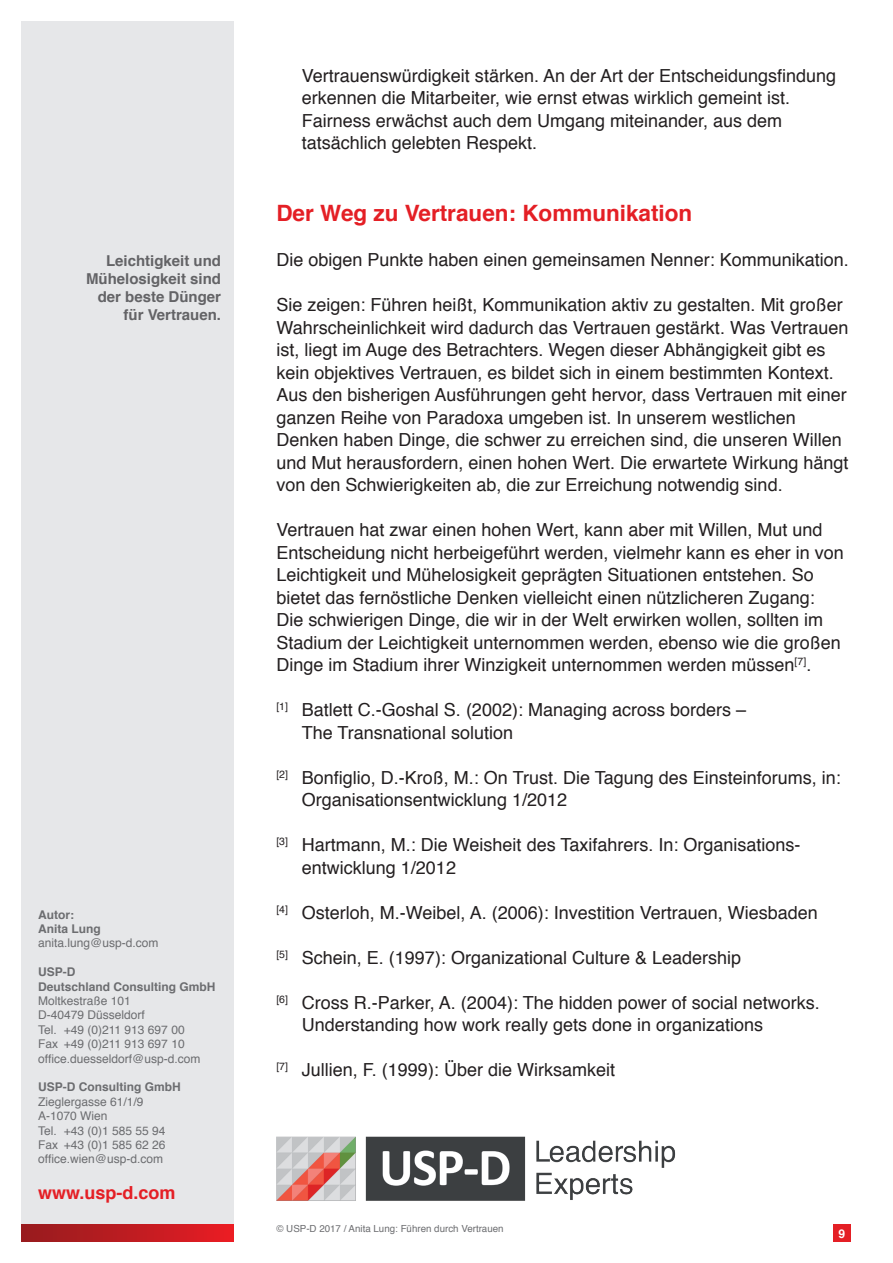
<style>
.page{position:relative;width:893px;height:1263px;background:#fff}
.page>*{position:absolute;margin:0;border:0;box-sizing:border-box;transform-origin:0 0}
.t1{font:700 22.5px "Helvetica";color:#e41f25}
.t2{font:18px/22.5px "Helvetica";color:#231f20}
.t3{font:700 18px "Helvetica";color:#e41f25}
.t4{font:700 15px/18px "Helvetica";color:#636366;text-align:right}
.t5{font:12px/14.4px "Helvetica";color:#6c6d70}
.t6{font:700 12px/14.4px "Helvetica";color:#6c6d70}
.t7{font:700 12px "Helvetica";color:#fff}
.t8{font:9.75px "Helvetica";color:#6c6d70}
</style>
<div class="page">
<div style="left:21px;top:21px;width:213px;height:1221px;background:#e6e7e9"></div>
<div style="left:21px;top:1225px;width:213px;height:17px;background:linear-gradient(to right,#951b1e,#e91c24)"></div>
<div style="left:833px;top:1225px;width:17px;height:17px;background:#e41f25"></div>
<img style="left:276px;top:1136px;width:400px;height:65px">
<p class="t4" style="left:86px;top:252px;width:137px">Leichtigkeit und<br>Mühelosigkeit sind der beste Dünger für Vertrauen.</p>
<p class="t6" style="left:38px;top:907px;width:64px">Autor:<br>Anita Lung</p>
<p class="t5" style="left:38px;top:936px;width:122px">anita.lung@usp-d.com</p>
<p class="t6" style="left:38px;top:965px;width:179px">USP-D<br>Deutschland Consulting GmbH</p>
<p class="t5" style="left:38px;top:994px;width:164px">Moltkestraße 101<br>D-40479 Düsseldorf<br>Tel. +49 (0)211 913 697 00<br>Fax +49 (0)211 913 697 10 office.duesseldorf@usp-d.com</p>
<p class="t6" style="left:38px;top:1080px;width:144px">USP-D Consulting GmbH</p>
<p class="t5" style="left:38px;top:1095px;width:129px">Zieglergasse 61/1/9<br>A-1070 Wien<br>Tel. +43 (0)1 585 55 94<br>Fax +43 (0)1 585 62 26 office.wien@usp-d.com</p>
<p class="t3" style="left:38px;top:1178px;width:139px">www.usp-d.com</p>
<p class="t2" style="left:302px;top:65px;width:536px">Vertrauenswürdigkeit stärken. An der Art der Entscheidungsfindung erkennen die Mitarbeiter, wie ernst etwas wirklich gemeint ist.<br>Fairness erwächst auch dem Umgang miteinander, aus dem tatsächlich gelebten Respekt.</p>
<p class="t1" style="left:276px;top:195px;width:417px">Der Weg zu Vertrauen: Kommunikation</p>
<p class="t2" style="left:276px;top:249px;width:574px">Die obigen Punkte haben einen gemeinsamen Nenner: Kommunikation.</p>
<p class="t2" style="left:276px;top:294px;width:573px">Sie zeigen: Führen heißt, Kommunikation aktiv zu gestalten. Mit großer Wahrscheinlichkeit wird dadurch das Vertrauen gestärkt. Was Vertrauen ist, liegt im Auge des Betrachters. Wegen dieser Abhängigkeit gibt es kein objektives Vertrauen, es bildet sich in einem bestimmten Kontext.<br>Aus den bisherigen Ausführungen geht hervor, dass Vertrauen mit einer ganzen Reihe von Paradoxa umgeben ist. In unserem westlichen Denken haben Dinge, die schwer zu erreichen sind, die unseren Willen und Mut herausfordern, einen hohen Wert. Die erwartete Wirkung hängt von den Schwierigkeiten ab, die zur Erreichung notwendig sind.</p>
<p class="t2" style="left:276px;top:519px;width:569px">Vertrauen hat zwar einen hohen Wert, kann aber mit Willen, Mut und Entscheidung nicht herbeigeführt werden, vielmehr kann es eher in von Leichtigkeit und Mühelosigkeit geprägten Situationen entstehen. So bietet das fernöstliche Denken vielleicht einen nützlicheren Zugang:<br>Die schwierigen Dinge, die wir in der Welt erwirken wollen, sollten im Stadium der Leichtigkeit unternommen werden, ebenso wie die großen Dinge im Stadium ihrer Winzigkeit unternommen werden müssen<sup>[7]</sup>.</p>
<p class="t2" style="left:302px;top:699px;width:446px;text-indent:-26px"><sup>[1]</sup> Batlett C.-Goshal S. (2002): Managing across borders –<br>The Transnational solution</p>
<p class="t2" style="left:302px;top:767px;width:540px;text-indent:-26px"><sup>[2]</sup> Bonfiglio, D.-Kroß, M.: On Trust. Die Tagung des Einsteinforums, in:<br>Organisationsentwicklung 1/2012</p>
<p class="t2" style="left:302px;top:834px;width:500px;text-indent:-26px"><sup>[3]</sup> Hartmann, M.: Die Weisheit des Taxifahrers. In: Organisations&shy;entwicklung 1/2012</p>
<p class="t2" style="left:276px;top:902px;width:543px"><sup>[4]</sup> Osterloh, M.-Weibel, A. (2006): Investition Vertrauen, Wiesbaden</p>
<p class="t2" style="left:276px;top:947px;width:466px"><sup>[5]</sup> Schein, E. (1997): Organizational Culture &amp; Leadership</p>
<p class="t2" style="left:302px;top:992px;width:519px;text-indent:-26px"><sup>[6]</sup> Cross R.-Parker, A. (2004): The hidden power of social networks.<br>Understanding how work really gets done in organizations</p>
<p class="t2" style="left:276px;top:1059px;width:340px"><sup>[7]</sup> Jullien, F. (1999): Über die Wirksamkeit</p>
<p class="t8" style="left:276px;top:1221px;width:229px">© USP-D 2017 / Anita Lung: Führen durch Vertrauen</p>
<p class="t7" style="left:839px;top:1224px;width:8px">9</p>
</div>
